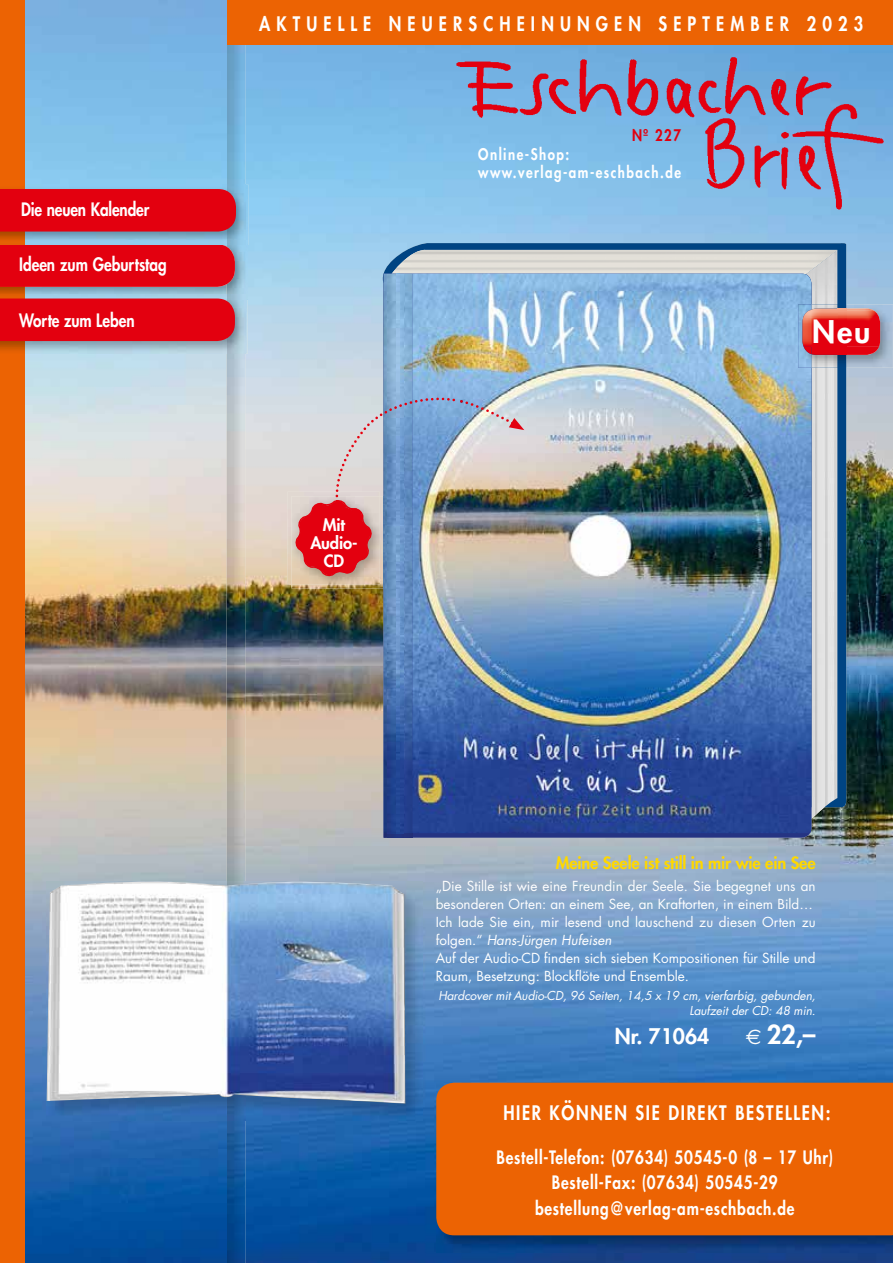
<style>
.page{position:relative;width:893px;height:1263px;background:#fff}
.page>*{position:absolute;margin:0;border:0;box-sizing:border-box;transform-origin:0 0}
.t1{font:800 30.45px "Futura";color:#fff}
.t2{font:800 25.5px "Futura";color:#fff}
.t3{font:800 21px "Futura";color:#fff}
.t4{font:800 19.5px "Futura";letter-spacing:.37em;color:#fff;scale:.85 1}
.t5{font:800 19.5px "Futura";letter-spacing:.1em;color:#fff;scale:.85 1}
.t6{font:800 18px/25.5px "Futura";letter-spacing:.05em;color:#fff;text-align:center;scale:.85 1}
.t7{font:800 18px "Futura";color:#fff;scale:.85 1}
.t8{font:800 18px "Futura";letter-spacing:-.01em;color:#fff;scale:.85 1}
.t9{font:800 16.5px "Futura";letter-spacing:-.01em;color:#ffd800}
.t10{font:800 16.5px/18px "Futura";letter-spacing:-.01em;color:#fff;text-align:center}
.t11{font:800 15.6px/18.8px "Futura";letter-spacing:.11em;color:#fff;scale:.85 1}
.t12{font:800 15.6px "Futura";color:#e3000f;scale:.85 1}
.t13{font:13.5px/18px "Futura";color:#fff}
.t14{font:italic 12px/15px "Futura";letter-spacing:-.01em;color:#fff;text-align:right}
.s1{font-style:italic}
.s2{font-family:"Euro Sans";font-weight:400;font-size:21px}
</style>
<div class="page">
<img style="left:226px;top:0;width:667px;height:1263px">
<img style="left:25px;top:354px;width:201px;height:540px">
<img style="left:25px;top:894px;width:50px;height:369px">
<img style="left:75px;top:1120px;width:151px;height:143px">
<div style="left:228px;top:0;width:665px;height:44px;background:#ec6303"></div>
<div style="left:0;top:0;width:25px;height:1263px;background:#ec6303"></div>
<img style="left:449px;top:51px;width:399px;height:85px">
<img style="left:691px;top:98px;width:202px;height:122px">
<img style="left:436px;top:1235px;width:457px;height:17px">
<div style="left:436px;top:1083px;width:457px;height:152px;background:#ec6303"></div>
<img style="left:0;top:185px;width:249px;height:169px">
<div style="left:0;top:244px;width:235px;height:43px;background:#e3000f"></div>
<svg style="left:245px;top:294px;width:3px;height:5px"></svg>
<div style="left:0;top:298px;width:235px;height:43px;background:#e3000f"></div>
<svg style="left:245px;top:240px;width:3px;height:4px"></svg>
<div style="left:0;top:189px;width:236px;height:43px;background:#e3000f"></div>
<svg style="left:379px;top:242px;width:467px;height:565px;background:#2e6494"></svg>
<img style="left:811px;top:278px;width:26px;height:541px">
<img style="left:412px;top:278px;width:399px;height:555px">
<img style="left:384px;top:274px;width:28px;height:314px">
<img style="left:383px;top:283px;width:1px;height:555px">
<svg style="left:391px;top:249px;width:446px;height:29px;background:#c5cdd1"></svg>
<img style="left:388px;top:274px;width:16px;height:314px">
<svg style="left:384px;top:588px;width:28px;height:250px;background:#3f64a5"></svg>
<img style="left:291px;top:576px;width:94px;height:12px">
<img style="left:287px;top:492px;width:8px;height:92px">
<img style="left:291px;top:496px;width:89px;height:88px">
<img style="left:295px;top:394px;width:229px;height:182px">
<img style="left:798px;top:304px;width:95px;height:64px">
<img style="left:846px;top:308px;width:28px;height:3px">
<svg style="left:837px;top:308px;width:9px;height:3px"></svg>
<img style="left:811px;top:308px;width:26px;height:3px">
<img style="left:846px;top:311px;width:34px;height:44px">
<svg style="left:837px;top:346px;width:9px;height:9px"></svg>
<img style="left:811px;top:346px;width:26px;height:9px">
<svg style="left:803px;top:346px;width:8px;height:8px"></svg>
<img style="left:802px;top:311px;width:44px;height:35px">
<img style="left:47px;top:882px;width:375px;height:238px">
<img style="left:47px;top:881px;width:358px;height:223px">
<h3 class="t8" style="left:21px;top:197px;width:152px">Die neuen Kalender</h3>
<h3 class="t7" style="left:19px;top:253px;width:175px">Ideen zum Geburtstag</h3>
<h3 class="t7" style="left:19px;top:308px;width:137px">Worte zum Leben</h3>
<h3 class="t4" style="left:259px;top:11px;width:712px">AKTUELLE NEUERSCHEINUNGEN SEPTEMBER 2023</h3>
<p class="t12" style="left:632px;top:125px;width:59px">Nº 227</p>
<p class="t11" style="left:478px;top:144px;width:240px">Online-Shop: www.verlag-am-eschbach.de</p>
<p class="t10" style="left:310px;top:516px;width:49px">Mit<br>Audio-<br>CD</p>
<h1 class="t1" style="left:812px;top:312px;width:60px">Neu</h1>
<p class="t9" style="left:556px;top:852px;width:261px">Meine Seele ist still in mir wie ein See</p>
<p class="t13" style="left:436px;top:877px;width:381px">„Die Stille ist wie eine Freundin der Seele. Sie begegnet uns an besonderen Orten: an einem See, an Kraftorten, in einem Bild… Ich lade Sie ein, mir lesend und lauschend zu diesen Orten zu folgen.“ <span class="s1">Hans-Jürgen Hufeisen<br></span>Auf der Audio-CD finden sich sieben Kompositionen für Stille und Raum, Besetzung: Blockflöte und Ensemble.</p>
<p class="t14" style="left:438px;top:988px;width:379px">Hardcover mit Audio-CD, 96 Seiten, 14,5 x 19 cm, vierfarbig, gebunden,<br>Laufzeit der CD: 48 min.</p>
<h3 class="t3" style="left:615px;top:1022px;width:96px">Nr. 71064</h3>
<h2 class="t2" style="left:746px;top:1017px;width:71px"><span class="s2">€</span> 22,–</h2>
<h3 class="t5" style="left:503px;top:1100px;width:387px">HIER KÖNNEN SIE DIREKT BESTELLEN:</h3>
<h3 class="t6" style="left:496px;top:1144px;width:398px">Bestell-Telefon: (07634) 50545-0 (8 – 17 Uhr)<br>Bestell-Fax: (07634) 50545-29 bestellung@verlag-am-eschbach.de</h3>
</div>
